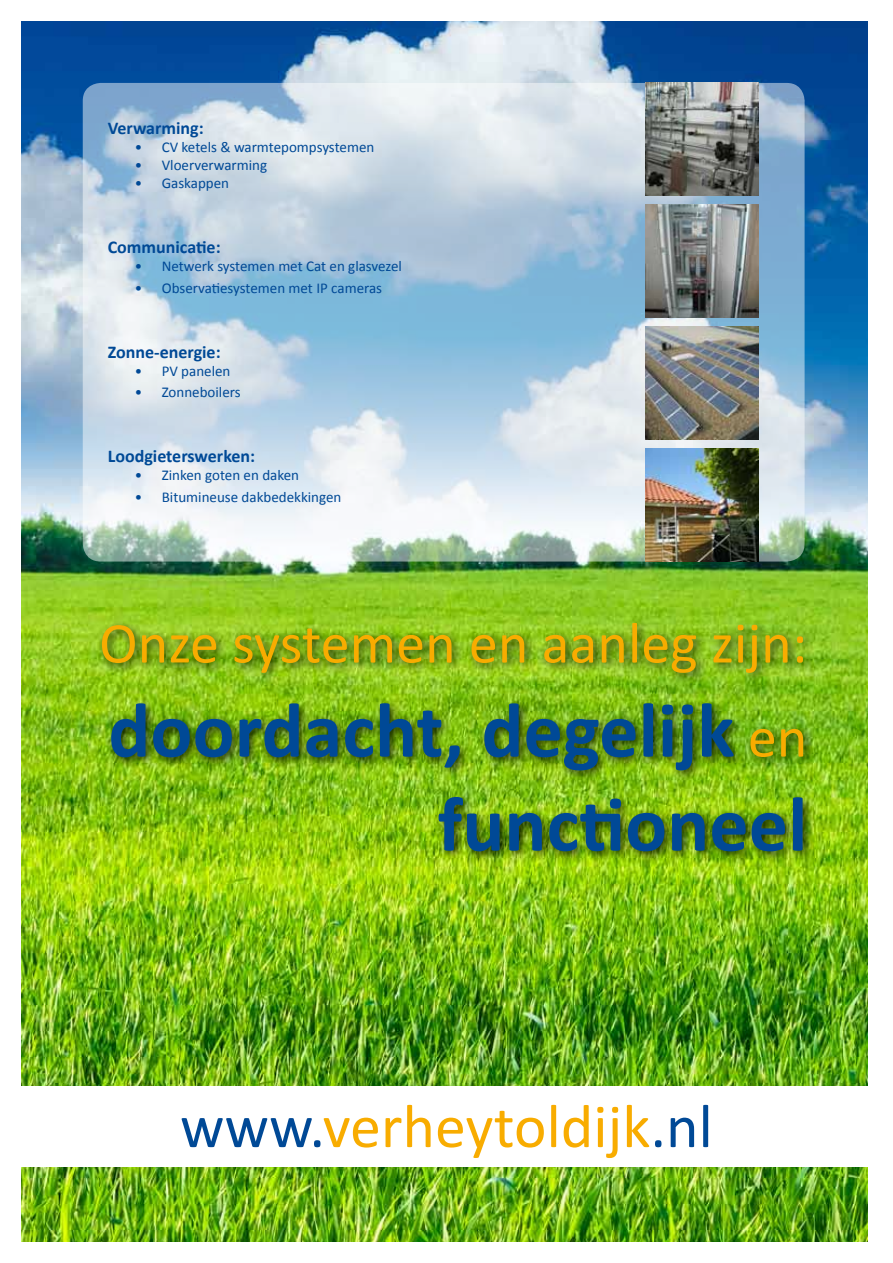
<style>
.page{position:relative;width:893px;height:1263px;background:#fff}
.page>*{position:absolute;margin:0;border:0;box-sizing:border-box;transform-origin:0 0}
.t1{font:700 78.3px/94.1px "Calibri";color:#004996;text-align:right}
.t2{font:61.95px "Calibri";color:#f8ac00}
.t3{font:58.2px "Calibri";color:#f8ac00}
.t4{font:700 18px "Calibri";color:#004996}
.t5{font:15px "Calibri";color:#004996}
.s1{font-weight:400;font-size:58.2px;color:#f8ac00}
.s2{color:#004996}
</style>
<div class="page">
<img style="left:21px;top:21px;width:846px;height:1221px">
<div style="left:0;top:1086px;width:893px;height:81px;background:#fff"></div>
<svg style="left:83px;top:83px;width:722px;height:478px;background:#bdd4e2"></svg>
<img style="left:646px;top:83px;width:112px;height:113px">
<img style="left:646px;top:205px;width:112px;height:113px">
<img style="left:646px;top:327px;width:112px;height:112px">
<img style="left:646px;top:449px;width:112px;height:112px">
<div style="left:96px;top:618px;width:720px;height:246px;background:#000;opacity:.75"></div>
<p class="t4" style="left:108px;top:117px;width:98px">Verwarming:</p>
<p class="t5" style="left:135px;top:138px;width:241px">• CV ketels &amp; warmtepompsystemen</p>
<p class="t5" style="left:135px;top:156px;width:134px">• Vloerverwarming</p>
<p class="t5" style="left:135px;top:174px;width:96px">• Gaskappen</p>
<p class="t4" style="left:108px;top:236px;width:114px">Communicatie:</p>
<p class="t5" style="left:135px;top:257px;width:269px">• Netwerk systemen met Cat en glasvezel</p>
<p class="t5" style="left:135px;top:278px;width:249px">• Observatiesystemen met IP cameras</p>
<p class="t4" style="left:108px;top:340px;width:114px">Zonne-energie:</p>
<p class="t5" style="left:135px;top:361px;width:97px">• PV panelen</p>
<p class="t5" style="left:135px;top:383px;width:107px">• Zonneboilers</p>
<p class="t4" style="left:108px;top:444px;width:149px">Loodgieterswerken:</p>
<p class="t5" style="left:135px;top:465px;width:166px">• Zinken goten en daken</p>
<p class="t5" style="left:135px;top:487px;width:208px">• Bitumineuse dakbedekkingen</p>
<h3 class="t3" style="left:99px;top:606px;width:710px">Onze systemen en aanleg zijn:</h3>
<h1 class="t1" style="left:108px;top:683px;width:701px">doordacht, degelijk <span class="s1">en </span>functioneel</h1>
<h2 class="t2" style="left:180px;top:1087px;width:534px"><span class="s2">www.</span>verheytoldijk<span class="s2">.nl</span></h2>
</div>
